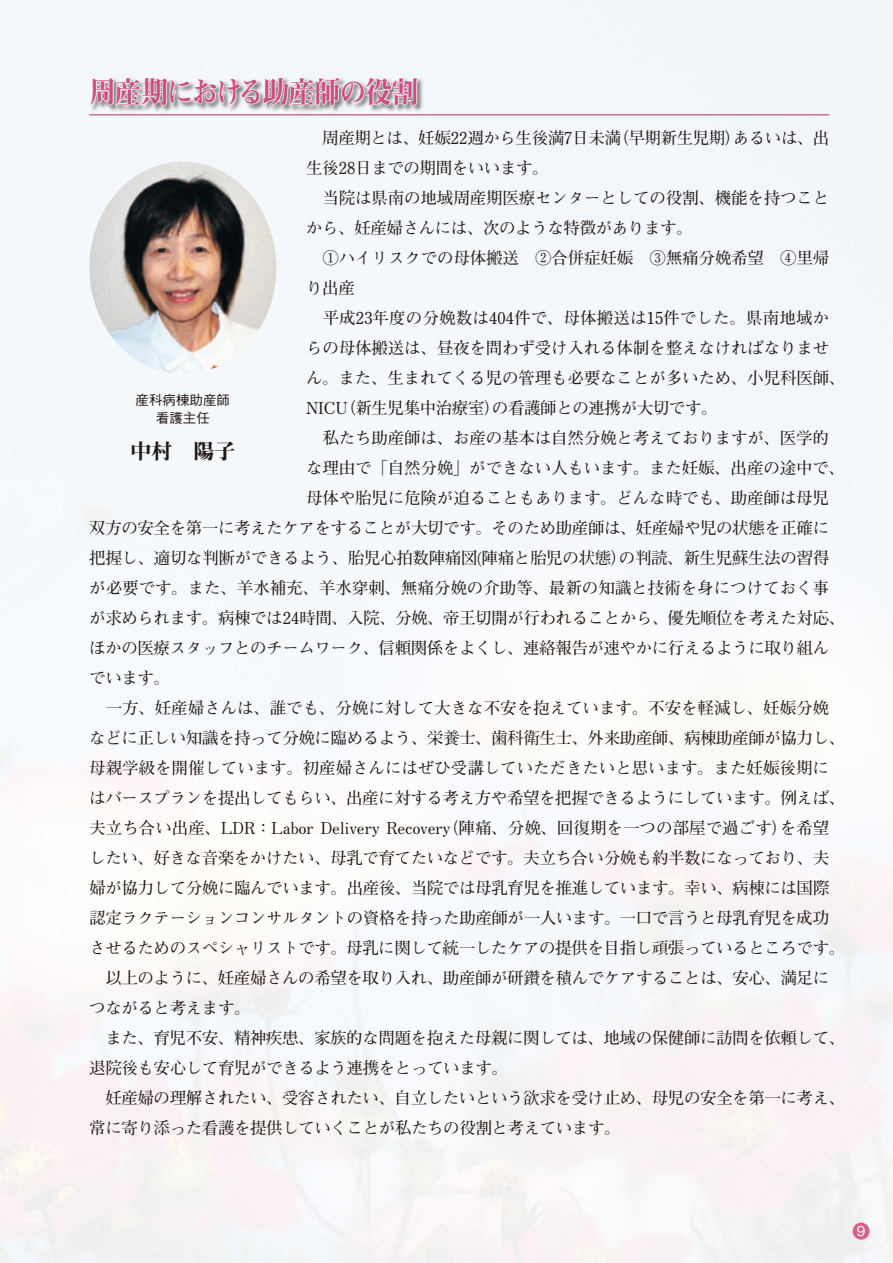
<style>
.page{position:relative;width:893px;height:1263px;background:#f6f8fb}
.page>*{position:absolute;margin:0;border:0;box-sizing:border-box;transform-origin:0 0}
.t1{font:30px "Midashi Min Pro MA31";letter-spacing:-.06em;color:#ca5084;scale:.9 1}
.t2{font:21px "Midashi Min Pro MA31";color:#231916}
.t3{font:700 16.5px "Futo Min A101 Pro";letter-spacing:-.025em;color:#231916}
.t4{font:700 16.5px "Futo Min A101 Pro";color:#231916}
.t5{font:700 16.5px "Futo Min A101 Pro";letter-spacing:-.005em;color:#231916}
.t6{font:700 16.5px "Futo Min A101 Pro";letter-spacing:.01em;color:#231916}
.t7{font:500 13.5px/18px "Gothic BBB Pro";color:#231916;text-align:center}
</style>
<div class="page">
<div style="left:853px;top:1222px;width:17px;height:17px;background:#cf658f;border-radius:50%"></div>
<hr style="left:89px;top:114px;width:740px;height:1px;background:#ca5084">
<svg style="left:89px;top:72px;width:330px;height:70px"></svg>
<img style="left:89px;top:162px;width:187px;height:212px;border-radius:50%">
<h1 class="t1" style="left:89px;top:69px;width:368px">周産期における助産師の役割</h1>
<p class="t3" style="left:306px;top:125px;width:525px">　周産期とは、妊娠22週から生後満7日未満（早期新生児期）あるいは、出</p>
<p class="t3" style="left:306px;top:155px;width:244px">生後28日までの期間をいいます。</p>
<p class="t3" style="left:306px;top:185px;width:525px">　当院は県南の地域周産期医療センターとしての役割、機能を持つこと</p>
<p class="t3" style="left:306px;top:215px;width:388px">から、妊産婦さんには、次のような特徴があります。</p>
<p class="t3" style="left:306px;top:245px;width:525px">　①ハイリスクでの母体搬送　②合併症妊娠　③無痛分娩希望　④里帰</p>
<p class="t3" style="left:306px;top:275px;width:50px">り出産</p>
<p class="t6" style="left:306px;top:305px;width:525px">　平成23年度の分娩数は404件で、母体搬送は15件でした。県南地域か</p>
<p class="t3" style="left:306px;top:335px;width:525px">らの母体搬送は、昼夜を問わず受け入れる体制を整えなければなりませ</p>
<p class="t3" style="left:306px;top:365px;width:541px">ん。また、生まれてくる児の管理も必要なことが多いため、小児科医師、</p>
<p class="t3" style="left:306px;top:395px;width:413px">NICU（新生児集中治療室）の看護師との連携が大切です。</p>
<p class="t3" style="left:306px;top:425px;width:524px">　私たち助産師は、お産の基本は自然分娩と考えておりますが、医学的</p>
<p class="t3" style="left:306px;top:455px;width:540px">な理由で「自然分娩」ができない人もいます。また妊娠、出産の途中で、</p>
<p class="t3" style="left:306px;top:485px;width:524px">母体や胎児に危険が迫ることもあります。どんな時でも、助産師は母児</p>
<p class="t3" style="left:89px;top:515px;width:741px">双方の安全を第一に考えたケアをすることが大切です。そのため助産師は、妊産婦や児の状態を正確に</p>
<p class="t3" style="left:89px;top:545px;width:741px">把握し、適切な判断ができるよう、胎児心拍数陣痛図(陣痛と胎児の状態）の判読、新生児蘇生法の習得</p>
<p class="t4" style="left:89px;top:575px;width:741px">が必要です。また、羊水補充、羊水穿刺、無痛分娩の介助等、最新の知識と技術を身につけておく事</p>
<p class="t3" style="left:89px;top:605px;width:757px">が求められます。病棟では24時間、入院、分娩、帝王切開が行われることから、優先順位を考えた対応、</p>
<p class="t3" style="left:89px;top:635px;width:741px">ほかの医療スタッフとのチームワーク、信頼関係をよくし、連絡報告が速やかに行えるように取り組ん</p>
<p class="t3" style="left:89px;top:665px;width:82px">でいます。</p>
<p class="t4" style="left:89px;top:695px;width:741px">　一方、妊産婦さんは、誰でも、分娩に対して大きな不安を抱えています。不安を軽減し、妊娠分娩</p>
<p class="t3" style="left:89px;top:725px;width:757px">などに正しい知識を持って分娩に臨めるよう、栄養士、歯科衛生士、外来助産師、病棟助産師が協力し、</p>
<p class="t5" style="left:89px;top:755px;width:741px">母親学級を開催しています。初産婦さんにはぜひ受講していただきたいと思います。また妊娠後期に</p>
<p class="t3" style="left:89px;top:785px;width:757px">はバースプランを提出してもらい、出産に対する考え方や希望を把握できるようにしています。例えば、</p>
<p class="t4" style="left:89px;top:815px;width:741px">夫立ち合い出産、LDR：Labor Delivery Recovery（陣痛、分娩、回復期を一つの部屋で過ごす）を希望</p>
<p class="t3" style="left:89px;top:845px;width:741px">したい、好きな音楽をかけたい、母乳で育てたいなどです。夫立ち合い分娩も約半数になっており、夫</p>
<p class="t3" style="left:89px;top:875px;width:741px">婦が協力して分娩に臨んでいます。出産後、当院では母乳育児を推進しています。幸い、病棟には国際</p>
<p class="t3" style="left:89px;top:905px;width:741px">認定ラクテーションコンサルタントの資格を持った助産師が一人います。一口で言うと母乳育児を成功</p>
<p class="t3" style="left:89px;top:935px;width:757px">させるためのスペシャリストです。母乳に関して統一したケアの提供を目指し頑張っているところです。</p>
<p class="t3" style="left:89px;top:965px;width:741px">　以上のように、妊産婦さんの希望を取り入れ、助産師が研鑽を積んでケアすることは、安心、満足に</p>
<p class="t3" style="left:89px;top:995px;width:163px">つながると考えます。</p>
<p class="t3" style="left:89px;top:1025px;width:757px">　また、育児不安、精神疾患、家族的な問題を抱えた母親に関しては、地域の保健師に訪問を依頼して、</p>
<p class="t3" style="left:89px;top:1055px;width:420px">退院後も安心して育児ができるよう連携をとっています。</p>
<p class="t3" style="left:89px;top:1085px;width:757px">　妊産婦の理解されたい、受容されたい、自立したいという欲求を受け止め、母児の安全を第一に考え、</p>
<p class="t3" style="left:89px;top:1115px;width:533px">常に寄り添った看護を提供していくことが私たちの役割と考えています。</p>
<p class="t7" style="left:136px;top:389px;width:96px">産科病棟助産師看護主任</p>
<p class="t2" style="left:130px;top:435px;width:106px">中村　陽子</p>
</div>
